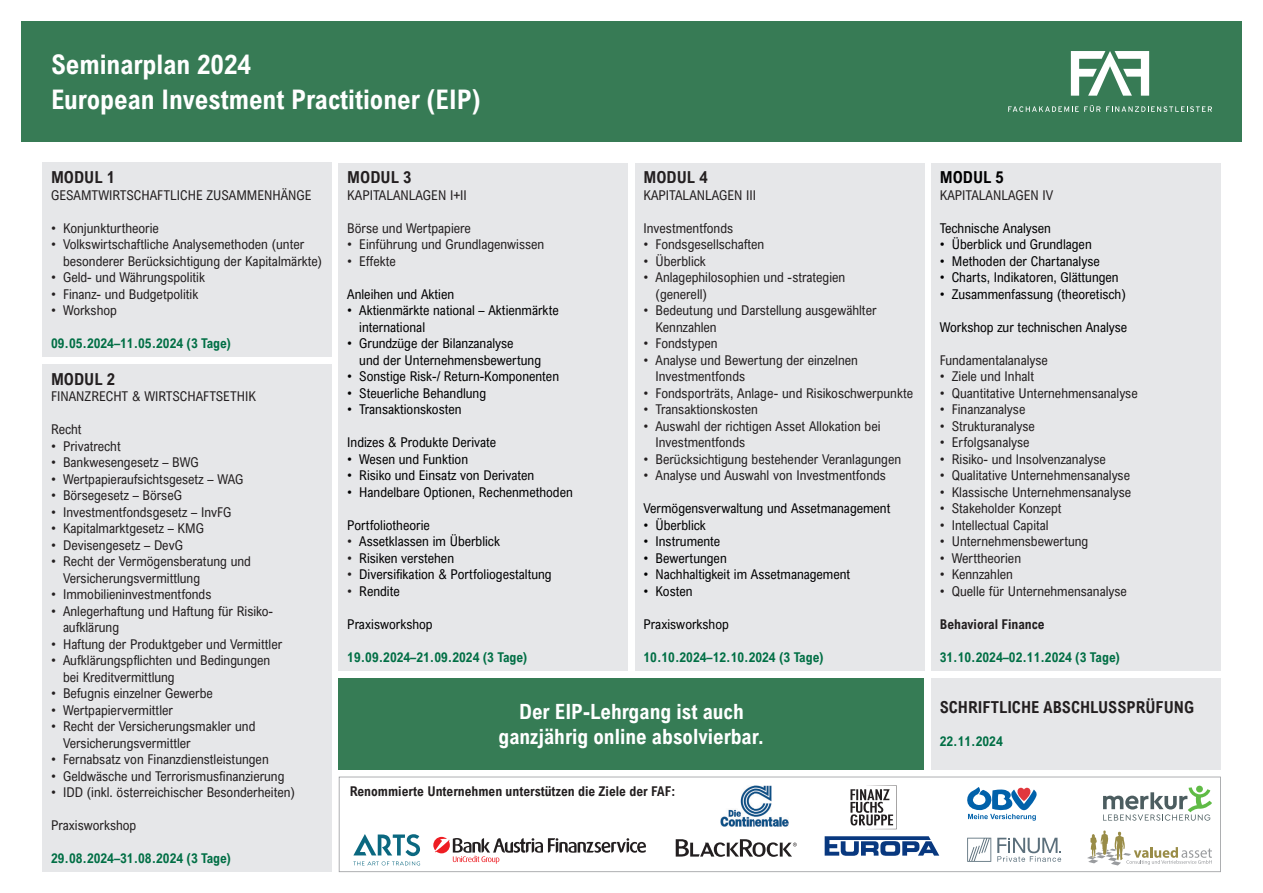
<style>
.page{position:relative;width:1263px;height:893px;background:#fff}
.page>*{position:absolute;margin:0;border:0;box-sizing:border-box;transform-origin:0 0}
.t1{font:700 27px/34.5px "Arial Nova Cond";color:#fff}
.t2{font:700 21px/25.2px "Arial Nova Cond";color:#fff;text-align:center}
.t3{font:700 16.5px "Arial Nova Cond";color:#231f20}
.t4{font:700 16.5px "Arial Nova Cond";color:#000001}
.t5{font:13.5px/16.5px "Arial Nova Cond";color:#231f20}
.t6{font:13.5px/16.5px "Arial Nova Cond";color:#000001}
.t7{font:700 13.5px "Arial Nova Cond";color:#016f45}
.t8{font:700 13.5px "Arial Nova Cond";color:#231f20}
.s1{color:#231f20}
</style>
<div class="page">
<div style="left:635px;top:163px;width:289px;height:507px;background:#e6e7e9"></div>
<div style="left:931px;top:163px;width:289px;height:507px;background:#e6e7e9"></div>
<div style="left:339px;top:163px;width:289px;height:507px;background:#e6e7e9"></div>
<div style="left:931px;top:678px;width:289px;height:91px;background:#e6e7e9"></div>
<div style="left:43px;top:163px;width:289px;height:194px;background:#e6e7e9"></div>
<div style="left:43px;top:364px;width:289px;height:508px;background:#e6e7e9"></div>
<div style="left:21px;top:21px;width:1221px;height:121px;background:#377b55"></div>
<svg style="left:1008px;top:105px;width:92px;height:7px"></svg>
<svg style="left:1106px;top:106px;width:106px;height:6px"></svg>
<svg style="left:1071px;top:51px;width:78px;height:45px"></svg>
<svg style="left:339px;top:777px;width:882px;height:95px"></svg>
<div style="left:339px;top:678px;width:585px;height:91px;background:#367c55"></div>
<svg style="left:676px;top:839px;width:121px;height:18px"></svg>
<svg style="left:967px;top:838px;width:24px;height:24px"></svg>
<svg style="left:997px;top:838px;width:64px;height:24px"></svg>
<svg style="left:433px;top:837px;width:213px;height:27px"></svg>
<svg style="left:850px;top:785px;width:47px;height:44px"></svg>
<img style="left:721px;top:785px;width:68px;height:42px">
<svg style="left:825px;top:836px;width:114px;height:20px"></svg>
<svg style="left:967px;top:787px;width:70px;height:34px"></svg>
<svg style="left:353px;top:834px;width:67px;height:31px"></svg>
<div style="left:1196px;top:786px;width:7px;height:6px;background:#60bb46;border-radius:50%"></div>
<svg style="left:1103px;top:787px;width:109px;height:34px"></svg>
<svg style="left:1087px;top:830px;width:125px;height:35px"></svg>
<h1 class="t1" style="left:51px;top:47px;width:431px">Seminarplan 2024<br>European Investment Practitioner (EIP)</h1>
<p class="t3" style="left:51px;top:167px;width:66px">MODUL 1</p>
<p class="t5" style="left:51px;top:187px;width:262px">GESAMTWIRTSCHAFTLICHE ZUSAMMENHÄNGE</p>
<p class="t5" style="left:51px;top:220px;width:109px">• Konjunkturtheorie</p>
<p class="t5" style="left:63px;top:236px;width:260px;text-indent:-12px">• Volkswirtschaftliche Analysemethoden (unter besonderer Berücksichtigung der Kapitalmärkte)</p>
<p class="t5" style="left:51px;top:269px;width:156px">• Geld- und Währungspolitik</p>
<p class="t5" style="left:51px;top:286px;width:149px">• Finanz- und Budgetpolitik</p>
<p class="t5" style="left:51px;top:302px;width:67px">• Workshop</p>
<p class="t7" style="left:51px;top:335px;width:182px">09.05.2024–11.05.2024 (3 Tage)</p>
<p class="t3" style="left:51px;top:368px;width:66px">MODUL 2</p>
<p class="t5" style="left:51px;top:388px;width:206px">FINANZRECHT &amp; WIRTSCHAFTSETHIK</p>
<p class="t5" style="left:51px;top:421px;width:32px">Recht</p>
<p class="t5" style="left:51px;top:437px;width:71px">• Privatrecht</p>
<p class="t5" style="left:51px;top:454px;width:149px">• Bankwesengesetz – BWG</p>
<p class="t5" style="left:51px;top:470px;width:194px">• Wertpapieraufsichtsgesetz – WAG</p>
<p class="t5" style="left:51px;top:487px;width:133px">• Börsegesetz – BörseG</p>
<p class="t5" style="left:51px;top:503px;width:182px">• Investmentfondsgesetz – InvFG</p>
<p class="t5" style="left:51px;top:520px;width:154px">• Kapitalmarktgesetz – KMG</p>
<p class="t5" style="left:51px;top:536px;width:133px">• Devisengesetz – DevG</p>
<p class="t5" style="left:63px;top:553px;width:189px;text-indent:-12px">• Recht der Vermögensberatung und<br>Versicherungsvermittlung</p>
<p class="t5" style="left:51px;top:586px;width:162px">• Immobilieninvestmentfonds</p>
<p class="t5" style="left:63px;top:602px;width:212px;text-indent:-12px">• Anlegerhaftung und Haftung für Risiko&shy;aufklärung</p>
<p class="t5" style="left:51px;top:635px;width:233px">• Haftung der Produktgeber und Vermittler</p>
<p class="t5" style="left:63px;top:652px;width:209px;text-indent:-12px">• Aufklärungspflichten und Bedingungen bei Kreditvermittlung</p>
<p class="t5" style="left:51px;top:685px;width:163px">• Befugnis einzelner Gewerbe</p>
<p class="t5" style="left:51px;top:701px;width:123px">• Wertpapiervermittler</p>
<p class="t5" style="left:63px;top:718px;width:194px;text-indent:-12px">• Recht der Versicherungsmakler und<br>Versicherungsvermittler</p>
<p class="t5" style="left:51px;top:751px;width:219px">• Fernabsatz von Finanzdienstleistungen</p>
<p class="t5" style="left:51px;top:767px;width:235px">• Geldwäsche und Terrorismusfinanzierung</p>
<p class="t5" style="left:51px;top:784px;width:245px">• IDD (inkl. österreichischer Besonderheiten)</p>
<p class="t5" style="left:51px;top:817px;width:87px">Praxisworkshop</p>
<p class="t7" style="left:51px;top:850px;width:182px">29.08.2024–31.08.2024 (3 Tage)</p>
<p class="t3" style="left:347px;top:167px;width:66px">MODUL 3</p>
<p class="t5" style="left:347px;top:187px;width:121px">KAPITALANLAGEN I+II</p>
<p class="t5" style="left:347px;top:220px;width:125px">Börse und Wertpapiere</p>
<p class="t5" style="left:347px;top:236px;width:199px">• Einführung und Grundlagenwissen</p>
<p class="t5" style="left:347px;top:253px;width:50px">• Effekte</p>
<p class="t6" style="left:347px;top:286px;width:108px">Anleihen und Aktien</p>
<p class="t6" style="left:359px;top:302px;width:201px;text-indent:-12px">• Aktienmärkte national – Aktienmärkte international</p>
<p class="t6" style="left:359px;top:335px;width:183px;text-indent:-12px">• Grundzüge der Bilanzanalyse<br>und der Unternehmensbewertung</p>
<p class="t6" style="left:347px;top:368px;width:213px">• Sonstige Risk-/ Return-Komponenten</p>
<p class="t6" style="left:347px;top:385px;width:140px">• Steuerliche Behandlung</p>
<p class="t6" style="left:347px;top:401px;width:116px">• Transaktionskosten</p>
<p class="t6" style="left:347px;top:434px;width:151px">Indizes &amp; Produkte Derivate</p>
<p class="t6" style="left:347px;top:451px;width:122px">• Wesen und Funktion</p>
<p class="t6" style="left:347px;top:467px;width:189px">• Risiko und Einsatz von Derivaten</p>
<p class="t6" style="left:347px;top:484px;width:227px">• Handelbare Optionen, Rechenmethoden</p>
<p class="t6" style="left:347px;top:517px;width:84px">Portfoliotheorie</p>
<p class="t6" style="left:347px;top:533px;width:154px"><span class="s1">•</span> Assetklassen im Überblick</p>
<p class="t6" style="left:347px;top:550px;width:108px"><span class="s1">•</span> Risiken verstehen</p>
<p class="t6" style="left:347px;top:566px;width:206px"><span class="s1">•</span> Diversifikation &amp; Portfoliogestaltung</p>
<p class="t6" style="left:347px;top:583px;width:54px"><span class="s1">•</span> Rendite</p>
<p class="t6" style="left:347px;top:616px;width:87px">Praxisworkshop</p>
<p class="t7" style="left:347px;top:649px;width:182px">19.09.2024–21.09.2024 (3 Tage)</p>
<p class="t3" style="left:643px;top:167px;width:66px">MODUL 4</p>
<p class="t5" style="left:643px;top:187px;width:114px">KAPITALANLAGEN III</p>
<p class="t5" style="left:643px;top:220px;width:91px">Investmentfonds</p>
<p class="t5" style="left:643px;top:236px;width:122px">• Fondsgesellschaften</p>
<p class="t5" style="left:643px;top:253px;width:64px">• Überblick</p>
<p class="t5" style="left:655px;top:269px;width:191px;text-indent:-12px">• Anlagephilosophien und -strategien (generell)</p>
<p class="t5" style="left:655px;top:302px;width:222px;text-indent:-12px">• Bedeutung und Darstellung ausgewählter<br>Kennzahlen</p>
<p class="t5" style="left:643px;top:335px;width:76px">• Fondstypen</p>
<p class="t5" style="left:655px;top:352px;width:204px;text-indent:-12px">• Analyse und Bewertung der einzelnen<br>Investmentfonds</p>
<p class="t5" style="left:643px;top:385px;width:271px">• Fondsporträts, Anlage- und Risikoschwerpunkte</p>
<p class="t5" style="left:643px;top:401px;width:116px">• Transaktionskosten</p>
<p class="t5" style="left:655px;top:418px;width:226px;text-indent:-12px">• Auswahl der richtigen Asset Allokation bei<br>Investmentfonds</p>
<p class="t5" style="left:643px;top:451px;width:259px">• Berücksichtigung bestehender Veranlagungen</p>
<p class="t5" style="left:643px;top:467px;width:244px">• Analyse und Auswahl von Investmentfonds</p>
<p class="t6" style="left:643px;top:500px;width:248px">Vermögensverwaltung und Assetmanagement</p>
<p class="t6" style="left:643px;top:517px;width:64px">• Überblick</p>
<p class="t6" style="left:643px;top:533px;width:78px">• Instrumente</p>
<p class="t6" style="left:643px;top:550px;width:85px">• Bewertungen</p>
<p class="t6" style="left:643px;top:566px;width:208px">• Nachhaltigkeit im Assetmanagement</p>
<p class="t6" style="left:643px;top:583px;width:51px">• Kosten</p>
<p class="t6" style="left:643px;top:616px;width:87px">Praxisworkshop</p>
<p class="t7" style="left:643px;top:649px;width:182px">10.10.2024–12.10.2024 (3 Tage)</p>
<h2 class="t2" style="left:498px;top:698px;width:267px">Der EIP-Lehrgang ist auch ganzjährig online absolvierbar.</h2>
<p class="t8" style="left:350px;top:783px;width:327px">Renommierte Unternehmen unterstützen die Ziele der FAF:</p>
<p class="t4" style="left:940px;top:167px;width:66px">MODUL 5</p>
<p class="t5" style="left:940px;top:187px;width:115px">KAPITALANLAGEN IV</p>
<p class="t6" style="left:940px;top:220px;width:113px">Technische Analysen</p>
<p class="t6" style="left:940px;top:236px;width:153px">• Überblick und Grundlagen</p>
<p class="t6" style="left:940px;top:253px;width:161px">• Methoden der Chartanalyse</p>
<p class="t6" style="left:940px;top:269px;width:180px">• Charts, Indikatoren, Glättungen</p>
<p class="t6" style="left:940px;top:286px;width:188px">• Zusammenfassung (theoretisch)</p>
<p class="t6" style="left:940px;top:319px;width:189px">Workshop zur technischen Analyse</p>
<p class="t5" style="left:940px;top:352px;width:110px">Fundamentalanalyse</p>
<p class="t5" style="left:940px;top:368px;width:96px">• Ziele und Inhalt</p>
<p class="t5" style="left:940px;top:385px;width:199px">• Quantitative Unternehmensanalyse</p>
<p class="t5" style="left:940px;top:401px;width:87px">• Finanzanalyse</p>
<p class="t5" style="left:940px;top:418px;width:97px">• Strukturanalyse</p>
<p class="t5" style="left:940px;top:434px;width:91px">• Erfolgsanalyse</p>
<p class="t5" style="left:940px;top:451px;width:168px">• Risiko- und Insolvenzanalyse</p>
<p class="t5" style="left:940px;top:467px;width:192px">• Qualitative Unternehmensanalyse</p>
<p class="t5" style="left:940px;top:484px;width:193px">• Klassische Unternehmensanalyse</p>
<p class="t5" style="left:940px;top:500px;width:123px">• Stakeholder Konzept</p>
<p class="t5" style="left:940px;top:517px;width:110px">• Intellectual Capital</p>
<p class="t5" style="left:940px;top:533px;width:150px">• Unternehmensbewertung</p>
<p class="t5" style="left:940px;top:550px;width:83px">• Werttheorien</p>
<p class="t5" style="left:940px;top:566px;width:75px">• Kennzahlen</p>
<p class="t5" style="left:940px;top:583px;width:189px">• Quelle für Unternehmensanalyse</p>
<p class="t8" style="left:940px;top:616px;width:106px">Behavioral Finance</p>
<p class="t7" style="left:940px;top:649px;width:182px">31.10.2024–02.11.2024 (3 Tage)</p>
<p class="t3" style="left:940px;top:697px;width:256px">SCHRIFTLICHE ABSCHLUSSPRÜFUNG</p>
<p class="t7" style="left:940px;top:733px;width:64px">22.11.2024</p>
</div>
